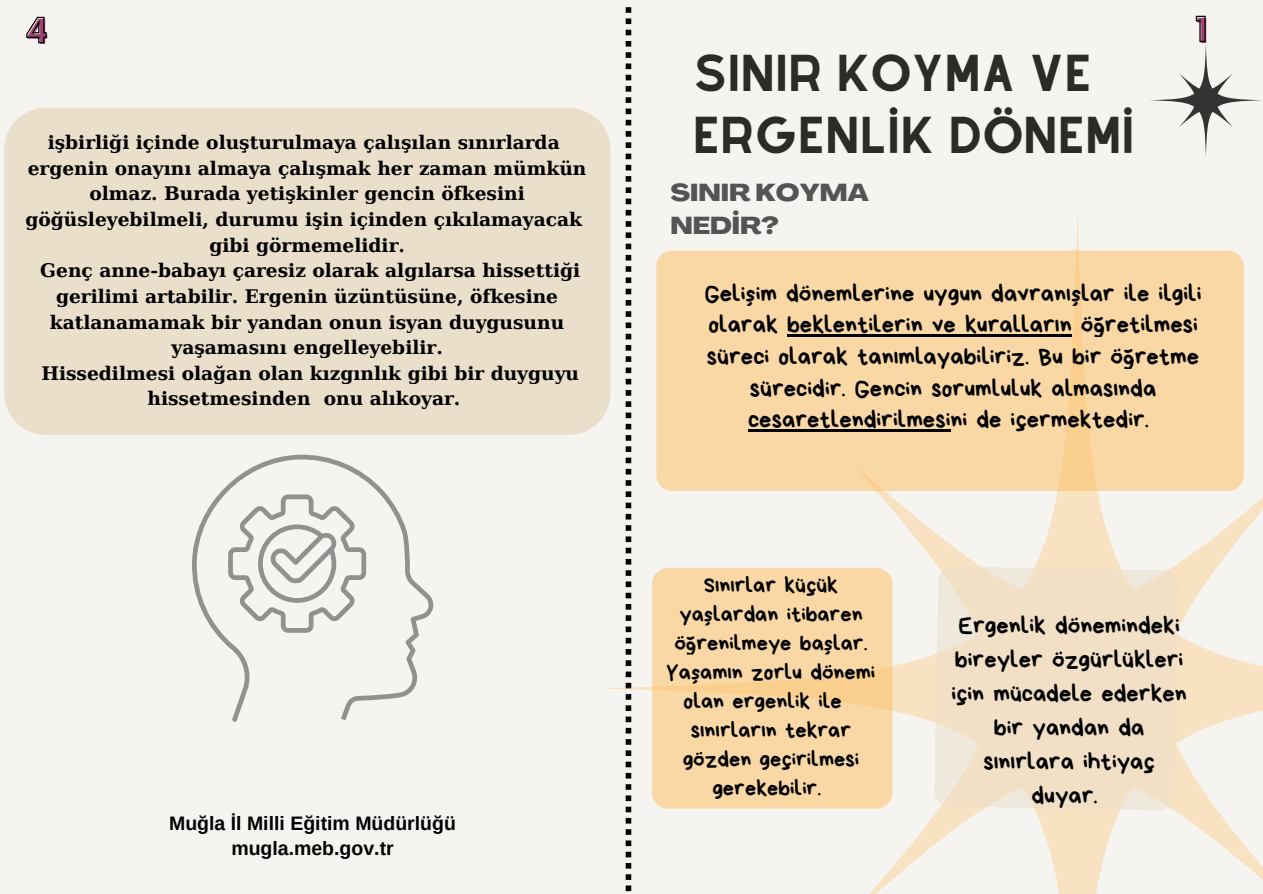
<style>
.page{position:relative;width:1263px;height:894px;background:#fff}
.page>*{position:absolute;margin:0;border:0;box-sizing:border-box;transform-origin:0 0}
.t1{font:45.3px/62.2px "Alyssum Sans";color:#2b2b27}
.t2{font:700 33.6px "Neue Einstellung";color:#9f3f73}
.t3{font:700 33.45px "Neue Einstellung";color:#9f3f73}
.t4{font:24.45px/33.9px "Bryndan Write";color:#000;text-align:center}
.t5{font:800 expanded 24.15px/32.8px "Agrandir";color:#545454}
.t6{font:22.35px "Bryndan Write";color:#000}
.t7{font:700 19.5px "Arimo";color:#000}
.t8{font:700 18.6px/25.7px "DejaVu Serif";color:#000;text-align:center}
</style>
<div class="page">
<div style="left:0;top:0;width:1263px;height:893px;background:#f5f4f1"></div>
<svg style="left:626px;top:7px;width:5px;height:198px"></svg>
<svg style="left:1150px;top:15px;width:112px;height:141px"></svg>
<svg style="left:26px;top:16px;width:21px;height:28px"></svg>
<svg style="left:602px;top:209px;width:661px;height:684px"></svg>
<div style="left:656px;top:250px;width:588px;height:241px;background:#f9d8a5;border-radius:16px"></div>
<svg style="left:652px;top:568px;width:240px;height:240px;background:#f9d7a3"></svg>
<svg style="left:934px;top:566px;width:244px;height:244px;background:#f0e1c8"></svg>
<hr style="left:787px;top:334px;width:285px;height:2px;background:#000">
<hr style="left:748px;top:429px;width:202px;height:3px;background:#000">
<svg style="left:192px;top:454px;width:242px;height:267px"></svg>
<svg style="left:228px;top:494px;width:138px;height:138px"></svg>
<div style="left:4px;top:108px;width:606px;height:327px;background:#eadfca"></div>
<p class="t2" style="left:28px;top:1px;width:23px">4</p>
<p class="t3" style="left:1196px;top:0;width:14px">1</p>
<p class="t1" style="left:693px;top:41px;width:444px">SINIR KOYMA VE<br>ERGENLİK DÖNEMİ</p>
<p class="t5" style="left:670px;top:178px;width:200px">SINIR KOYMA<br>NEDİR?</p>
<p class="t8" style="left:48px;top:129px;width:513px">işbirliği içinde oluşturulmaya çalışılan sınırlarda</p>
<p class="t8" style="left:25px;top:155px;width:562px">ergenin onayını almaya çalışmak her zaman mümkün olmaz. Burada yetişkinler gencin öfkesini göğüsleyebilmeli, durumu işin içinden çıkılamayacak</p>
<p class="t8" style="left:209px;top:232px;width:197px">gibi görmemelidir.</p>
<p class="t8" style="left:40px;top:258px;width:541px">Genç anne-babayı çaresiz olarak algılarsa hissettiği gerilimi artabilir. Ergenin üzüntüsüne, öfkesine katlanamamak bir yandan onun isyan duygusunu yaşamasını engelleyebilir.</p>
<p class="t8" style="left:148px;top:360px;width:433px;text-align:left;text-indent:-106px">Hissedilmesi olağan olan kızgınlık gibi bir duyguyu hissetmesinden onu alıkoyar.</p>
<p class="t4" style="left:705px;top:277px;width:498px;line-height:31.7px">Gelişim dönemlerine uygun davranışlar ile ilgili olarak beklentilerin ve kuralların öğretilmesi süreci olarak tanımlayabiliriz. Bu bir öğretme sürecidir. Gencin sorumluluk almasında cesaretlendirilmesini de içermektedir.</p>
<p class="t7" style="left:169px;top:812px;width:288px">Muğla İl Milli Eğitim Müdürlüğü</p>
<p class="t7" style="left:231px;top:837px;width:164px">mugla.meb.gov.tr</p>
<p class="t6" style="left:704px;top:574px;width:136px">Sınırlar küçük</p>
<p class="t6" style="left:679px;top:603px;width:185px">yaşlardan itibaren</p>
<p class="t6" style="left:674px;top:632px;width:195px">öğrenilmeye başlar.</p>
<p class="t6" style="left:667px;top:661px;width:210px">Yaşamın zorlu dönemi</p>
<p class="t6" style="left:683px;top:689px;width:160px">olan ergenlik ile</p>
<p class="t6" style="left:691px;top:718px;width:162px">sınırların tekrar</p>
<p class="t6" style="left:683px;top:747px;width:178px">gözden geçirilmesi</p>
<p class="t6" style="left:712px;top:776px;width:110px">gerekebilir.</p>
<p class="t4" style="left:951px;top:608px;width:237px">Ergenlik dönemindeki bireyler özgürlükleri için mücadele ederken bir yandan da sınırlara ihtiyaç duyar.</p>
</div>
